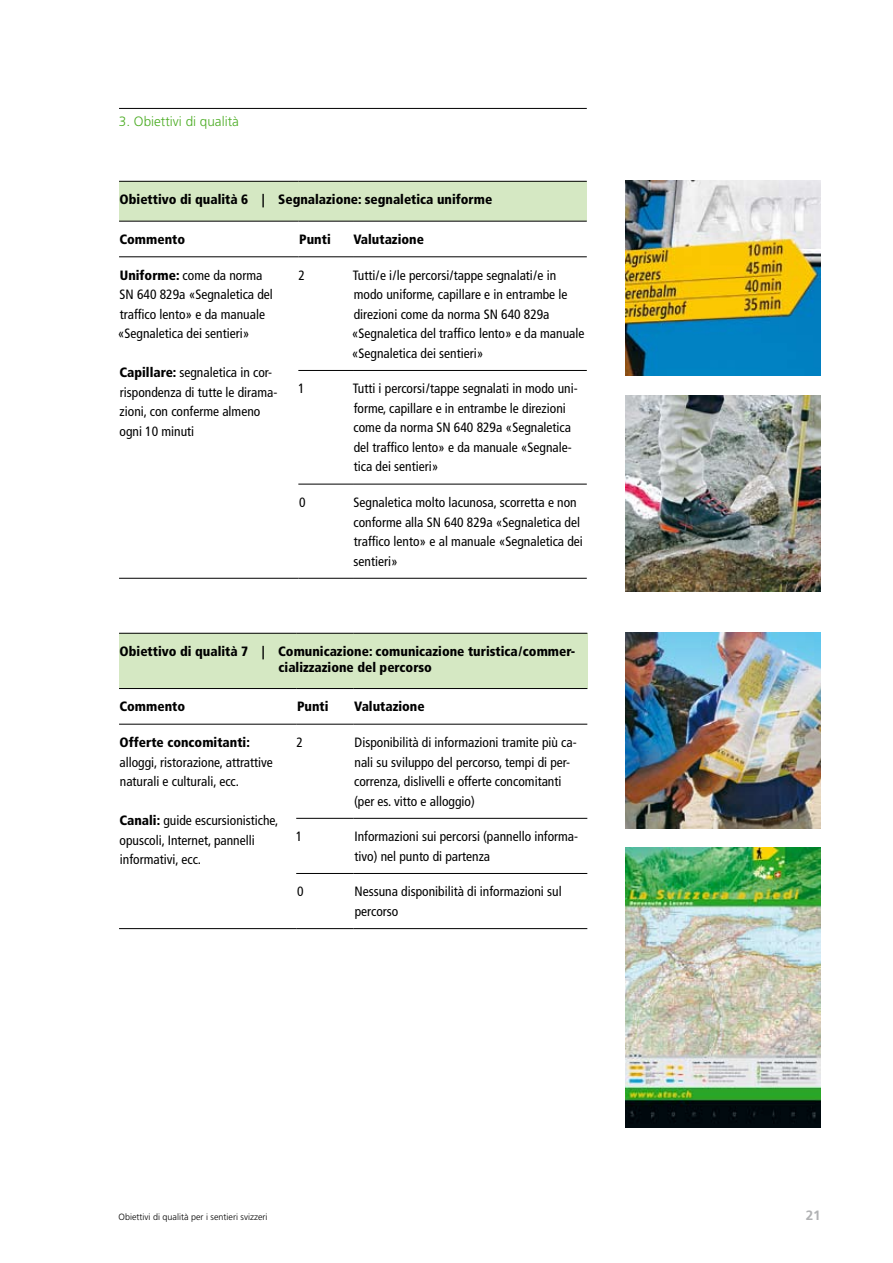
<style>
.page{position:relative;width:893px;height:1263px;background:#fff}
.page>*{position:absolute;margin:0;border:0;box-sizing:border-box;transform-origin:0 0}
.t1{font:condensed 13.5px/19.5px "Frutiger LT Std";color:#000}
.t2{font:900 condensed 13.5px/16.2px "Frutiger LT Std";color:#000}
.t3{font:300 13.5px "Frutiger LT Std";color:#4bac23}
.t4{font:700 13.5px "Frutiger LT Std";color:#b1b2b4}
.t5{font:300 9px "Frutiger LT Std";color:#000}
.s1{font-weight:900}
</style>
<div class="page">
<img style="left:625px;top:181px;width:196px;height:195px">
<img style="left:625px;top:395px;width:196px;height:196px">
<img style="left:625px;top:633px;width:196px;height:195px">
<img style="left:625px;top:847px;width:196px;height:281px">
<div style="left:119px;top:181px;width:468px;height:40px;background:#d5e8c3"></div>
<hr style="left:119px;top:181px;width:179px;height:1px;background:#000">
<hr style="left:298px;top:181px;width:55px;height:1px;background:#000">
<hr style="left:353px;top:181px;width:234px;height:1px;background:#000">
<hr style="left:119px;top:221px;width:179px;height:1px;background:#000">
<hr style="left:298px;top:221px;width:55px;height:1px;background:#000">
<hr style="left:353px;top:221px;width:234px;height:1px;background:#000">
<hr style="left:119px;top:256px;width:179px;height:1px;background:#000">
<hr style="left:298px;top:256px;width:55px;height:1px;background:#000">
<hr style="left:353px;top:256px;width:234px;height:1px;background:#000">
<hr style="left:298px;top:370px;width:55px;height:1px;background:#000">
<hr style="left:353px;top:370px;width:234px;height:1px;background:#000">
<hr style="left:298px;top:484px;width:55px;height:1px;background:#000">
<hr style="left:353px;top:484px;width:234px;height:1px;background:#000">
<hr style="left:119px;top:578px;width:179px;height:1px;background:#000">
<hr style="left:298px;top:578px;width:55px;height:1px;background:#000">
<hr style="left:353px;top:578px;width:234px;height:1px;background:#000">
<div style="left:119px;top:633px;width:468px;height:55px;background:#d5e8c3"></div>
<hr style="left:119px;top:633px;width:177px;height:1px;background:#000">
<hr style="left:296px;top:633px;width:58px;height:1px;background:#000">
<hr style="left:354px;top:633px;width:233px;height:1px;background:#000">
<hr style="left:119px;top:688px;width:177px;height:1px;background:#000">
<hr style="left:296px;top:688px;width:58px;height:1px;background:#000">
<hr style="left:354px;top:688px;width:233px;height:1px;background:#000">
<hr style="left:119px;top:724px;width:177px;height:1px;background:#000">
<hr style="left:296px;top:724px;width:58px;height:1px;background:#000">
<hr style="left:354px;top:724px;width:233px;height:1px;background:#000">
<hr style="left:296px;top:818px;width:58px;height:1px;background:#000">
<hr style="left:354px;top:818px;width:233px;height:1px;background:#000">
<hr style="left:296px;top:873px;width:58px;height:1px;background:#000">
<hr style="left:354px;top:873px;width:233px;height:1px;background:#000">
<hr style="left:119px;top:928px;width:177px;height:1px;background:#000">
<hr style="left:296px;top:928px;width:58px;height:1px;background:#000">
<hr style="left:354px;top:928px;width:233px;height:1px;background:#000">
<hr style="left:119px;top:108px;width:468px;height:1px;background:#000">
<p class="t3" style="left:119px;top:114px;width:122px">3. Obiettivi di qualità</p>
<p class="t2" style="left:120px;top:191px;width:374px">Obiettivo di qualità 6 | Segnalazione: segnaletica uniforme</p>
<p class="t2" style="left:119px;top:231px;width:67px">Commento</p>
<p class="t2" style="left:299px;top:231px;width:33px">Punti</p>
<p class="t2" style="left:353px;top:231px;width:72px">Valutazione</p>
<p class="t1" style="left:118px;top:265px;width:157px"><span class="s1">Uniforme:</span> come da norma<br>SN 640 829a «Segnaletica del traffico lento» e da manuale «Segnaletica dei sentieri»</p>
<p class="t1" style="left:119px;top:363px;width:154px"><span class="s1">Capillare:</span> segnaletica in cor&shy;rispondenza di tutte le dirama-- zioni, con conferme almeno ogni 10 minuti</p>
<p class="t1" style="left:299px;top:265px;width:8px">2</p>
<p class="t1" style="left:352px;top:265px;width:234px">Tutti/e i/le percorsi/tappe segnalati/e in modo uniforme, capillare e in entrambe le direzioni come da norma SN 640 829a «Segnaletica del traffico lento» e da manuale «Segnaletica dei sentieri»</p>
<p class="t1" style="left:298px;top:379px;width:8px">1</p>
<p class="t1" style="left:353px;top:379px;width:226px">Tutti i percorsi /tappe segnalati in modo uni&shy;forme, capillare e in entrambe le direzioni come da norma SN 640 829a «Segnaletica del traffico lento» e da manuale «Segnale&shy;tica dei sentieri»</p>
<p class="t1" style="left:299px;top:493px;width:8px">0</p>
<p class="t1" style="left:353px;top:493px;width:231px">Segnaletica molto lacunosa, scorretta e non conforme alla SN 640 829a «Segnaletica del traffico lento» e al manuale «Segnaletica dei sentieri»</p>
<p class="t2" style="left:279px;top:643px;width:298px;text-indent:-159px">Obiettivo di qualità 7 | Comunicazione: comunicazione turistica/commer&shy;cializzazione del percorso</p>
<p class="t2" style="left:119px;top:699px;width:67px">Commento</p>
<p class="t2" style="left:297px;top:699px;width:33px">Punti</p>
<p class="t2" style="left:354px;top:699px;width:72px">Valutazione</p>
<p class="t2" style="left:120px;top:734px;width:132px">Offerte concomitanti:</p>
<p class="t1" style="left:120px;top:752px;width:155px">alloggi, ristorazione, attrattive naturali e culturali, ecc.</p>
<p class="t1" style="left:119px;top:811px;width:160px"><span class="s1">Canali:</span> guide escursionistiche, opuscoli, Internet, pannelli informativi, ecc.</p>
<p class="t1" style="left:296px;top:733px;width:8px">2</p>
<p class="t1" style="left:354px;top:733px;width:224px">Disponibilità di informazioni tramite più ca&shy;nali su sviluppo del percorso, tempi di per&shy;correnza, dislivelli e offerte concomitanti (per es. vitto e alloggio)</p>
<p class="t1" style="left:296px;top:827px;width:8px">1</p>
<p class="t1" style="left:354px;top:827px;width:225px">Informazioni sui percorsi (pannello informa&shy;tivo) nel punto di partenza</p>
<p class="t1" style="left:297px;top:882px;width:8px">0</p>
<p class="t1" style="left:354px;top:882px;width:209px">Nessuna disponibilità di informazioni sul percorso</p>
<p class="t5" style="left:119px;top:1212px;width:150px">Obiettivi di qualità per i sentieri svizzeri</p>
<p class="t4" style="left:806px;top:1208px;width:17px">21</p>
</div>
